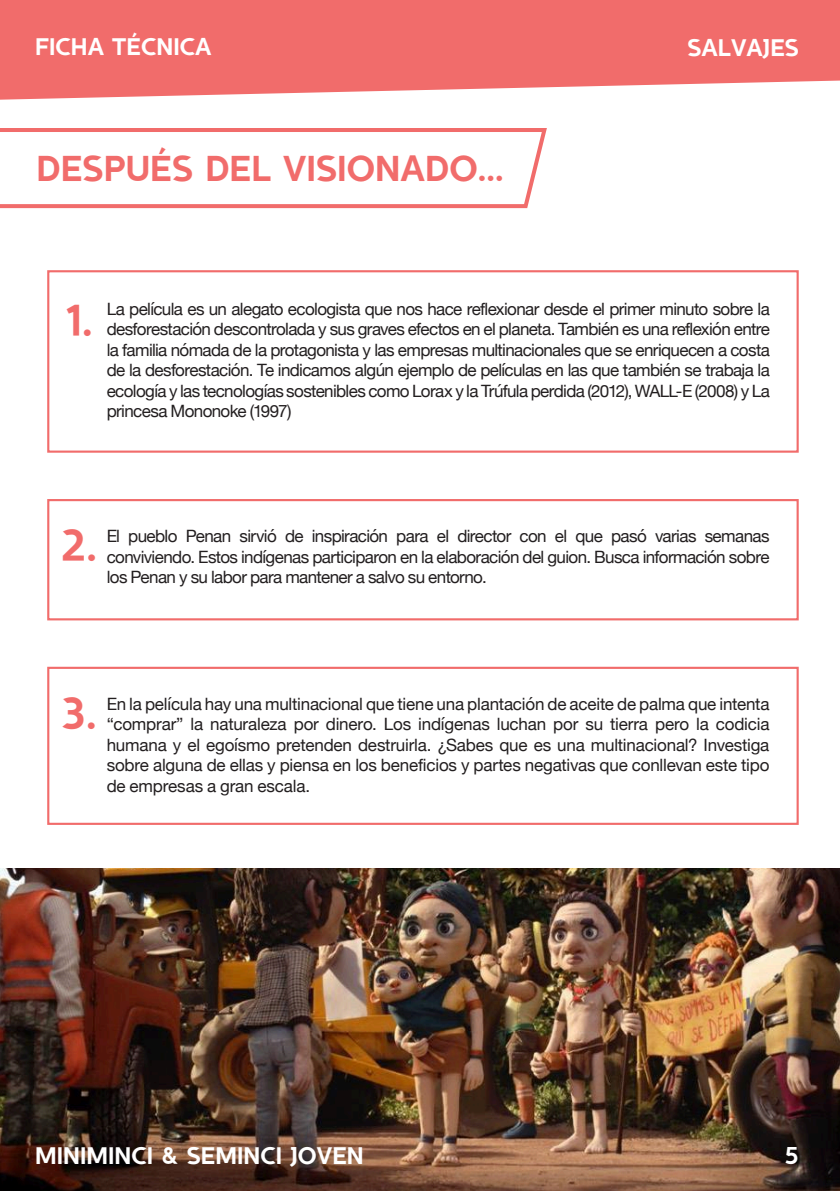
<style>
.page{position:relative;width:840px;height:1191px;background:#fff}
.page>*{position:absolute;margin:0;border:0;box-sizing:border-box;transform-origin:0 0}
.t1{font:44.2px "SEMINCISANS Regular";color:#f16c6b}
.t2{font:36px "SEMINCISANS Regular";color:#f16c6b}
.t3{font:24px "SEMINCISANS Regular";color:#fff}
.t4{font:17px/20.4px "Helvetica Neue";letter-spacing:-.035em;color:#231f20;text-align:justify}
</style>
<div class="page">
<svg style="left:0;top:0;width:839px;height:100px;background:#f27a79"></svg>
<svg style="left:0;top:128px;width:547px;height:81px"></svg>
<div style="left:47px;top:270px;width:751px;height:183px;border:2px solid #f16c6b"></div>
<div style="left:47px;top:499px;width:751px;height:121px;border:2px solid #f16c6b"></div>
<div style="left:47px;top:667px;width:751px;height:158px;border:2px solid #f16c6b"></div>
<img style="left:0;top:868px;width:839px;height:323px">
<h3 class="t3" style="left:35px;top:32px;width:178px">FICHA TÉCNICA</h3>
<h2 class="t2" style="left:37px;top:147px;width:468px">DESPUÉS DEL VISIONADO...</h2>
<h3 class="t3" style="left:687px;top:33px;width:113px">SALVAJES</h3>
<h1 class="t1" style="left:65px;top:295px;width:29px">1.</h1>
<p class="t4" style="left:107px;top:300px;width:664px">La película es un alegato ecologista que nos hace reflexionar desde el primer minuto sobre la desforestación descontrolada y sus graves efectos en el planeta. También es una reflexión entre la familia nómada de la protagonista y las empresas multinacionales que se enriquecen a costa de la desforestación. Te indicamos algún ejemplo de películas en las que también se trabaja la ecología y las tecnologías sostenibles como Lorax y la Trúfula perdida (2012), WALL-E (2008) y La princesa Mononoke (1997)</p>
<h1 class="t1" style="left:61px;top:519px;width:38px">2.</h1>
<p class="t4" style="left:107px;top:527px;width:664px">El pueblo Penan sirvió de inspiración para el director con el que pasó varias semanas conviviendo. Estos indígenas participaron en la elaboración del guion. Busca información sobre los Penan y su labor para mantener a salvo su entorno.</p>
<h1 class="t1" style="left:61px;top:687px;width:37px">3.</h1>
<p class="t4" style="left:107px;top:695px;width:664px">En la película hay una multinacional que tiene una plantación de aceite de palma que intenta “comprar” la naturaleza por dinero. Los indígenas luchan por su tierra pero la codicia humana y el egoísmo pretenden destruirla. ¿Sabes que es una multinacional? Investiga sobre alguna de ellas y piensa en los beneficios y partes negativas que conllevan este tipo de empresas a gran escala.</p>
<h3 class="t3" style="left:35px;top:1141px;width:330px">MINIMINCI &amp; SEMINCI JOVEN</h3>
<h3 class="t3" style="left:784px;top:1141px;width:30px">55</h3>
</div>
